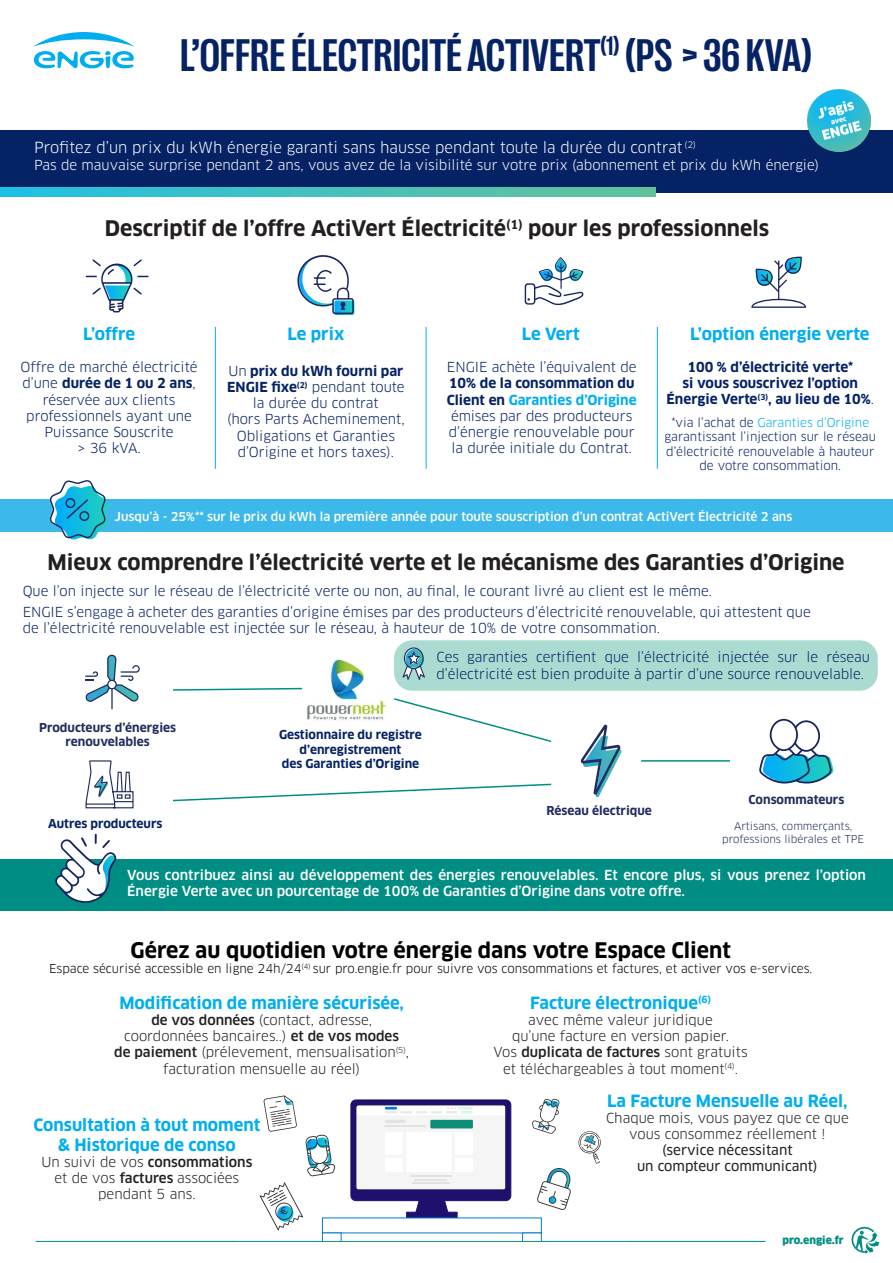
<style>
.page{position:relative;width:893px;height:1263px;background:#fff}
.page>*{position:absolute;margin:0;border:0;box-sizing:border-box;transform-origin:0 0}
.t1{font:700 condensed 46.5px "Right Grotesk";color:#052265}
.t2{font:700 21px "Clan Pro";color:#231f20}
.t3{font:700 21px "Clan Pro";color:#000}
.t4{font:700 16.5px "Clan Pro";color:#00aeef}
.t5{font:15px "Clan Pro";color:#fff}
.t6{font:13.5px/16.2px "Clan Pro";color:#052265;text-align:center}
.t7{font:13.5px/16.2px "Clan Pro";color:#231f20;text-align:center}
.RECTO_-_corps_de_texte_8_5_pt{font:500 13.5px/16.2px "Clan Pro";color:#fff}
.t8{font:13.5px "Clan Pro";color:#fff}
.t9{font:700 13.5px/16.2px "Clan Pro";color:#052265;text-align:center}
.t10{font:500 13.5px "Clan Pro";color:#231f20}
.t11{font:13.5px "Clan Pro News";color:#231f20}
.t12{font:12px/14.4px "Clan Pro";color:#052265;text-align:center}
.t13{font:12px "Clan Pro";color:#000}
.t14{font:500 12px "Clan Pro";color:#fff}
.t15{font:700 12px/14.4px "Clan Pro";color:#052265;text-align:center}
.t16{font:700 12px "Clan Pro";color:#202d5e}
.t17{font:10.5px "Clan Pro";color:#202d5e}
.t18{font:900 10.5px "Clan Pro";color:#008e84}
.s1{font-weight:700}
.s2{font-weight:400}
.s3{color:#00aeef}
.s4{font-weight:700;color:#00aeef}
.s5{font-weight:500}
</style>
<div class="page">
<svg style="left:33px;top:32px;width:102px;height:37px"></svg>
<div style="left:0;top:130px;width:893px;height:62px;background:#052265"></div>
<svg style="left:0;top:188px;width:656px;height:8px;background:#44c0bd"></svg>
<img style="left:808px;top:89px;width:62px;height:62px">
<svg style="left:851px;top:1227px;width:28px;height:27px"></svg>
<hr style="left:36px;top:1241px;width:729px;height:1px;background:#008e84">
<svg style="left:350px;top:1099px;width:162px;height:118px"></svg>
<svg style="left:522px;top:1232px;width:20px;height:9px"></svg>
<svg style="left:322px;top:1232px;width:20px;height:9px"></svg>
<div style="left:430px;top:1120px;width:43px;height:8px;background:#0c8d76"></div>
<hr style="left:385px;top:1120px;width:20px;height:3px;background:#343434">
<hr style="left:385px;top:1125px;width:41px;height:2px;background:#343434">
<hr style="left:410px;top:1175px;width:41px;height:2px;background:#343434">
<hr style="left:415px;top:1179px;width:32px;height:1px;background:#343434">
<hr style="left:412px;top:1182px;width:37px;height:2px;background:#343434">
<div style="left:406px;top:1132px;width:46px;height:40px;background:#fff"></div>
<div style="left:455px;top:1158px;width:18px;height:14px;background:#fff"></div>
<div style="left:455px;top:1132px;width:18px;height:23px;background:#fff"></div>
<div style="left:385px;top:1158px;width:18px;height:14px;background:#fff"></div>
<div style="left:385px;top:1132px;width:18px;height:23px;background:#fff"></div>
<svg style="left:263px;top:1095px;width:34px;height:37px"></svg>
<svg style="left:305px;top:1134px;width:30px;height:42px"></svg>
<svg style="left:260px;top:1182px;width:43px;height:48px"></svg>
<svg style="left:532px;top:1098px;width:69px;height:112px"></svg>
<div style="left:0;top:859px;width:893px;height:52px;background:#008e84"></div>
<svg style="left:55px;top:834px;width:61px;height:69px"></svg>
<hr style="left:215px;top:327px;width:1px;height:142px;background:#00aeef">
<hr style="left:426px;top:327px;width:1px;height:142px;background:#00aeef">
<svg style="left:297px;top:255px;width:57px;height:60px"></svg>
<svg style="left:86px;top:259px;width:62px;height:53px"></svg>
<hr style="left:657px;top:327px;width:1px;height:142px;background:#00aeef">
<svg style="left:525px;top:257px;width:58px;height:48px"></svg>
<svg style="left:751px;top:256px;width:55px;height:52px"></svg>
<img style="left:307px;top:660px;width:80px;height:60px">
<svg style="left:581px;top:725px;width:41px;height:72px"></svg>
<svg style="left:85px;top:655px;width:55px;height:54px"></svg>
<svg style="left:85px;top:760px;width:49px;height:49px"></svg>
<svg style="left:173px;top:687px;width:130px;height:4px"></svg>
<svg style="left:173px;top:783px;width:379px;height:19px"></svg>
<svg style="left:394px;top:698px;width:158px;height:44px"></svg>
<hr style="left:641px;top:760px;width:89px;height:2px;background:#008e84">
<svg style="left:759px;top:719px;width:74px;height:64px"></svg>
<div style="left:394px;top:640px;width:484px;height:51px;background:#aadbd1;border-radius:18px"></div>
<svg style="left:402px;top:647px;width:23px;height:33px"></svg>
<div style="left:0;top:499px;width:893px;height:33px;background:#3cb8ea"></div>
<svg style="left:51px;top:480px;width:57px;height:60px"></svg>
<p class="t1" style="left:180px;top:31px;width:633px">L’OFFRE ÉLECTRICITÉ ACTIVERT<sup>(1)</sup> (PS &gt; 36 KVA)</p>
<p class="t5" style="left:34px;top:139px;width:663px">Profitez d’un prix du kWh énergie garanti sans hausse pendant toute la durée du contrat <sup>(2)</sup></p>
<p class="t8" style="left:34px;top:157px;width:787px">Pas de mauvaise surprise pendant 2 ans, vous avez de la visibilité sur votre prix (abonnement et prix du kWh énergie)</p>
<p class="t2" style="left:105px;top:216px;width:666px">Descriptif de l’offre ActiVert Électricité<sup>(1)</sup> pour les professionnels</p>
<p class="t4" style="left:83px;top:324px;width:53px">L’offre</p>
<p class="t6" style="left:21px;top:359px;width:178px;text-align:left">Offre de marché électricité d’une <span class="s1">durée de 1 ou 2 ans</span>,</p>
<p class="t6" style="left:26px;top:392px;width:167px">réservée aux clients professionnels ayant une<br>Puissance Souscrite</p>
<p class="t6" style="left:77px;top:440px;width:65px">&gt; 36 kVA.</p>
<p class="t4" style="left:287px;top:324px;width:58px">Le prix</p>
<p class="t6" style="left:227px;top:363px;width:179px">Un <span class="s1">prix du kWh fourni par<br>ENGIE fixe</span><sup>(2)</sup> pendant toute la durée du contrat</p>
<p class="t6" style="left:227px;top:411px;width:179px">(hors Parts Acheminement,<br>Obligations et Garanties d’Origine et hors taxes).</p>
<p class="t4" style="left:522px;top:325px;width:60px">Le Vert</p>
<p class="t4" style="left:690px;top:324px;width:181px">L’option énergie verte</p>
<p class="t9" style="left:666px;top:359px;width:209px">100 % d’électricité verte*<br>si vous souscrivez l’option<br>Énergie Verte<sup>(3)</sup>, au lieu de 10%<span class="s2">.</span></p>
<p class="t12" style="left:664px;top:415px;width:213px">*via l’achat de <span class="s3">Garanties d’Origine </span>garantissant l’injection sur le réseau d’électricité renouvelable à hauteur de votre consommation.</p>
<p class="t6" style="left:447px;top:359px;width:191px">ENGIE achète l’équivalent de<br><span class="s1">10% de la consommation du<br>Client en</span> <span class="s4">Garanties d’Origine </span>émises par des producteurs d’énergie renouvelable pour la durée initiale du Contrat.</p>
<p class="t14" style="left:115px;top:510px;width:679px">Jusqu’à - 25%** sur le prix du kWh la première année pour toute souscription d’un contrat ActiVert Électricité 2 ans</p>
<p class="t2" style="left:48px;top:550px;width:799px">Mieux comprendre l’électricité verte et le mécanisme des Garanties d’Origine</p>
<p class="t6" style="left:23px;top:583px;width:691px">Que l’on injecte sur le réseau de l’électricité verte ou non, au final, le courant livré au client est le même.</p>
<p class="t6" style="left:23px;top:604px;width:790px;text-align:left">ENGIE s’engage à acheter des garanties d’origine émises par des producteurs d’électricité renouvelable, qui attestent que de l’électricité renouvelable est injectée sur le réseau, à hauteur de 10% de votre consommation.</p>
<p class="t16" style="left:39px;top:720px;width:138px">Producteurs d’énergies</p>
<p class="t16" style="left:66px;top:734px;width:86px">renouvelables</p>
<p class="t15" style="left:48px;top:816px;width:116px">Autres producteurs</p>
<p class="t6" style="left:436px;top:649px;width:435px;text-align:left">Ces garanties certifient que l’électricité injectée sur le réseau d’électricité est bien produite à partir d’une source renouvelable.</p>
<p class="t15" style="left:279px;top:728px;width:144px">Gestionnaire du registre d’enregistrement</p>
<p class="t15" style="left:282px;top:757px;width:139px">des Garanties d’Origine</p>
<p class="t16" style="left:547px;top:804px;width:107px">Réseau électrique</p>
<p class="t16" style="left:748px;top:793px;width:97px">Consommateurs</p>
<p class="t17" style="left:734px;top:820px;width:120px">Artisans, commerçants,</p>
<p class="t17" style="left:722px;top:833px;width:143px">professions libérales et TPE</p>
<p class="RECTO_-_corps_de_texte_8_5_pt" style="left:127px;top:867px;width:740px">Vous contribuez ainsi au développement des énergies renouvelables. Et encore plus, si vous prenez l’option<br>Énergie Verte avec un pourcentage de 100% de Garanties d’Origine dans votre offre.</p>
<p class="t3" style="left:131px;top:938px;width:602px">Gérez au quotidien votre énergie dans votre Espace Client</p>
<p class="t13" style="left:49px;top:961px;width:765px">Espace sécurisé accessible en ligne 24h/24<sup>(4)</sup> sur pro.engie.fr pour suivre vos consommations et factures, et activer vos e-services.</p>
<p class="t4" style="left:119px;top:993px;width:286px">Modification de manière sécurisée,</p>
<p class="t7" style="left:114px;top:1012px;width:296px"><span class="s5">de vos données</span> (contact, adresse, coordonnées bancaires..) <span class="s5">et de vos modes<br>de paiement</span> (prélevement, mensualisation<sup>(5)</sup>, facturation mensuelle au réel)</p>
<p class="t4" style="left:33px;top:1115px;width:229px">Consultation à tout moment</p>
<p class="t4" style="left:58px;top:1135px;width:179px">&amp; Historique de conso</p>
<p class="t10" style="left:41px;top:1154px;width:212px"><span class="s2">Un suivi de vos</span> consommations</p>
<p class="t7" style="left:55px;top:1170px;width:186px">et de vos <span class="s5">factures</span> associées</p>
<p class="t7" style="left:98px;top:1186px;width:99px">pendant 5 ans.</p>
<p class="t4" style="left:530px;top:993px;width:183px">Facture électronique<sup>(6)</sup></p>
<p class="t7" style="left:528px;top:1012px;width:186px">avec même valeur juridique</p>
<p class="t7" style="left:512px;top:1028px;width:218px">qu’une facture en version papier.</p>
<p class="t10" style="left:493px;top:1044px;width:256px"><span class="s2">Vos</span> duplicata de factures <span class="s2">sont gratuits</span></p>
<p class="t7" style="left:503px;top:1060px;width:236px">et téléchargeables à tout moment<sup>(4)</sup>.</p>
<p class="t4" style="left:607px;top:1091px;width:242px">La Facture Mensuelle au Réel,</p>
<p class="t7" style="left:606px;top:1110px;width:244px">Chaque mois, vous payez que ce que</p>
<p class="t7" style="left:629px;top:1126px;width:198px">vous consommez réellement !</p>
<p class="t11" style="left:662px;top:1142px;width:132px">(service nécessitant</p>
<p class="t11" style="left:637px;top:1158px;width:182px">un compteur communicant)</p>
<p class="t18" style="left:782px;top:1234px;width:63px">pro.engie.fr</p>
</div>
